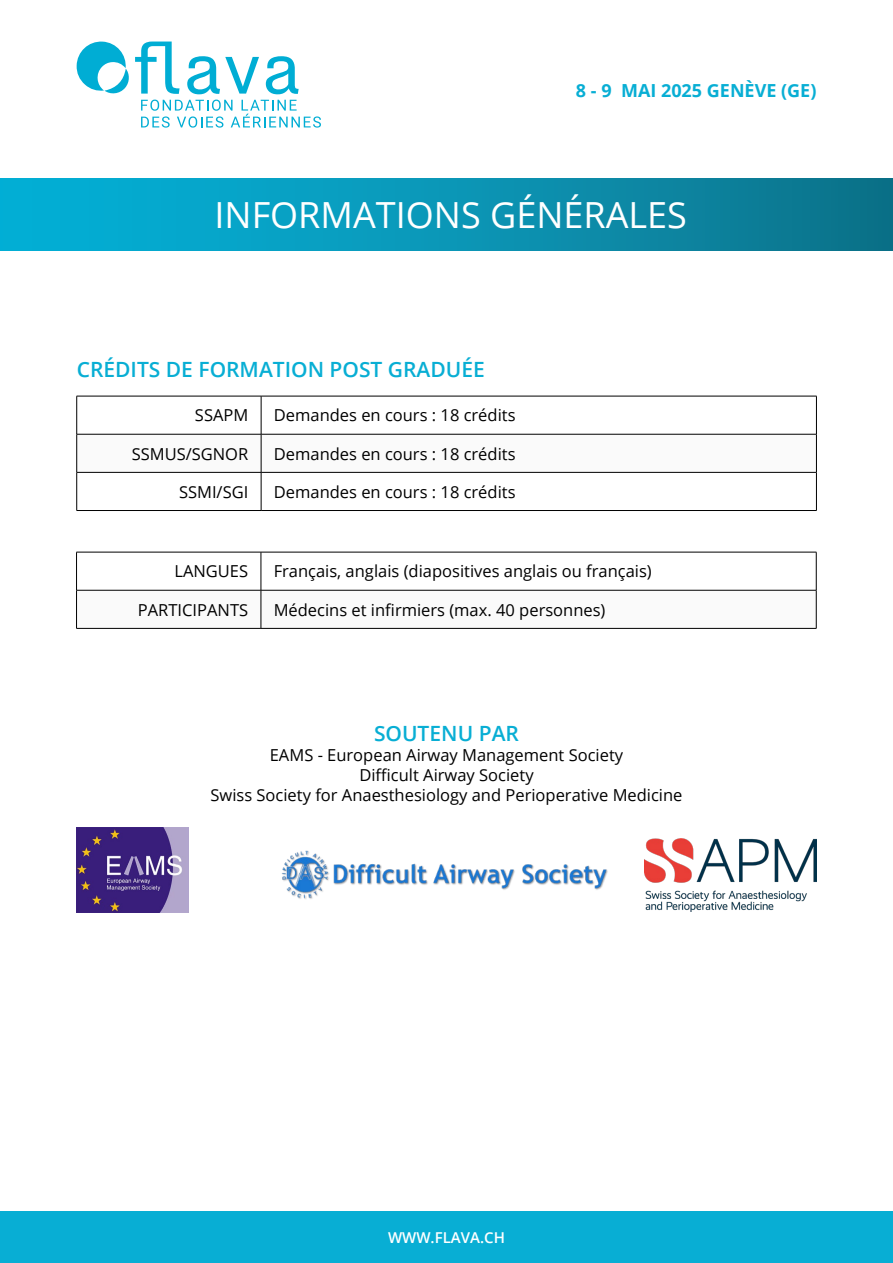
<style>
.page{position:relative;width:893px;height:1263px;background:#fff}
.page>*{position:absolute;margin:0;border:0;box-sizing:border-box;transform-origin:0 0}
.t1{font:36px "Open Sans";color:#fff}
.t2{font:600 21px "Open Sans";color:#08aed4}
.t3{font:700 18px "Open Sans";color:#08aed4}
.t4{font:16.5px "Open Sans";color:#000}
.t5{font:600 15px "Open Sans";color:#fff}
</style>
<div class="page">
<div style="left:0;top:178px;width:893px;height:72px;background:linear-gradient(to right,#04b4dc,#0e748c)"></div>
<svg style="left:77px;top:553px;width:739px;height:75px"></svg>
<hr style="left:76px;top:552px;width:185px;height:1px;background:#000">
<hr style="left:76px;top:552px;width:1px;height:38px;background:#000">
<hr style="left:261px;top:552px;width:555px;height:1px;background:#000">
<hr style="left:261px;top:552px;width:1px;height:38px;background:#000">
<hr style="left:816px;top:552px;width:1px;height:38px;background:#000">
<hr style="left:76px;top:590px;width:185px;height:1px;background:#000">
<hr style="left:76px;top:590px;width:1px;height:38px;background:#000">
<hr style="left:261px;top:590px;width:555px;height:1px;background:#000">
<hr style="left:261px;top:590px;width:1px;height:38px;background:#000">
<hr style="left:816px;top:590px;width:1px;height:38px;background:#000">
<hr style="left:76px;top:628px;width:185px;height:1px;background:#000">
<hr style="left:261px;top:628px;width:555px;height:1px;background:#000">
<svg style="left:77px;top:397px;width:739px;height:113px"></svg>
<svg style="left:77px;top:435px;width:739px;height:37px"></svg>
<hr style="left:76px;top:396px;width:1px;height:38px;background:#000">
<hr style="left:261px;top:396px;width:1px;height:38px;background:#000">
<hr style="left:816px;top:396px;width:1px;height:38px;background:#000">
<hr style="left:77px;top:434px;width:184px;height:1px;background:#000">
<hr style="left:76px;top:434px;width:1px;height:38px;background:#000">
<hr style="left:261px;top:434px;width:556px;height:1px;background:#000">
<hr style="left:261px;top:434px;width:1px;height:38px;background:#000">
<hr style="left:816px;top:434px;width:1px;height:38px;background:#000">
<hr style="left:77px;top:472px;width:184px;height:1px;background:#000">
<hr style="left:76px;top:473px;width:1px;height:37px;background:#000">
<hr style="left:261px;top:472px;width:556px;height:1px;background:#000">
<hr style="left:261px;top:473px;width:1px;height:37px;background:#000">
<hr style="left:816px;top:473px;width:1px;height:37px;background:#000">
<hr style="left:77px;top:510px;width:184px;height:1px;background:#000">
<hr style="left:261px;top:510px;width:556px;height:1px;background:#000">
<hr style="left:77px;top:396px;width:184px;height:1px;background:#000">
<hr style="left:261px;top:396px;width:556px;height:1px;background:#000">
<img style="left:282px;top:850px;width:326px;height:49px">
<div style="left:0;top:1212px;width:893px;height:51px;background:#08aed4"></div>
<img style="left:77px;top:828px;width:112px;height:84px">
<img style="left:645px;top:838px;width:171px;height:74px">
<svg style="left:77px;top:42px;width:244px;height:86px"></svg>
<p class="t3" style="left:576px;top:78px;width:242px">8 - 9 MAI 2025 GENÈVE (GE)</p>
<p class="t1" style="left:214px;top:191px;width:474px">INFORMATIONS GÉNÉRALES</p>
<p class="t2" style="left:77px;top:355px;width:410px">CRÉDITS DE FORMATION POST GRADUÉE</p>
<p class="t4" style="left:195px;top:404px;width:55px">SSAPM</p>
<p class="t4" style="left:274px;top:404px;width:243px">Demandes en cours : 18 crédits</p>
<p class="t4" style="left:132px;top:442px;width:118px">SSMUS/SGNOR</p>
<p class="t4" style="left:274px;top:442px;width:243px">Demandes en cours : 18 crédits</p>
<p class="t4" style="left:179px;top:480px;width:71px">SSMI/SGI</p>
<p class="t4" style="left:274px;top:480px;width:243px">Demandes en cours : 18 crédits</p>
<p class="t4" style="left:174px;top:560px;width:75px">LANGUES</p>
<p class="t4" style="left:274px;top:560px;width:380px">Français, anglais (diapositives anglais ou français)</p>
<p class="t4" style="left:138px;top:598px;width:112px">PARTICIPANTS</p>
<p class="t4" style="left:274px;top:598px;width:333px">Médecins et infirmiers (max. 40 personnes)</p>
<p class="t2" style="left:374px;top:719px;width:146px">SOUTENU PAR</p>
<p class="t4" style="left:270px;top:744px;width:355px">EAMS - European Airway Management Society</p>
<p class="t4" style="left:359px;top:764px;width:176px">Difficult Airway Society</p>
<p class="t4" style="left:210px;top:783px;width:474px">Swiss Society for Anaesthesiology and Perioperative Medicine</p>
<p class="t5" style="left:388px;top:1227px;width:118px">WWW.FLAVA.CH</p>
</div>
